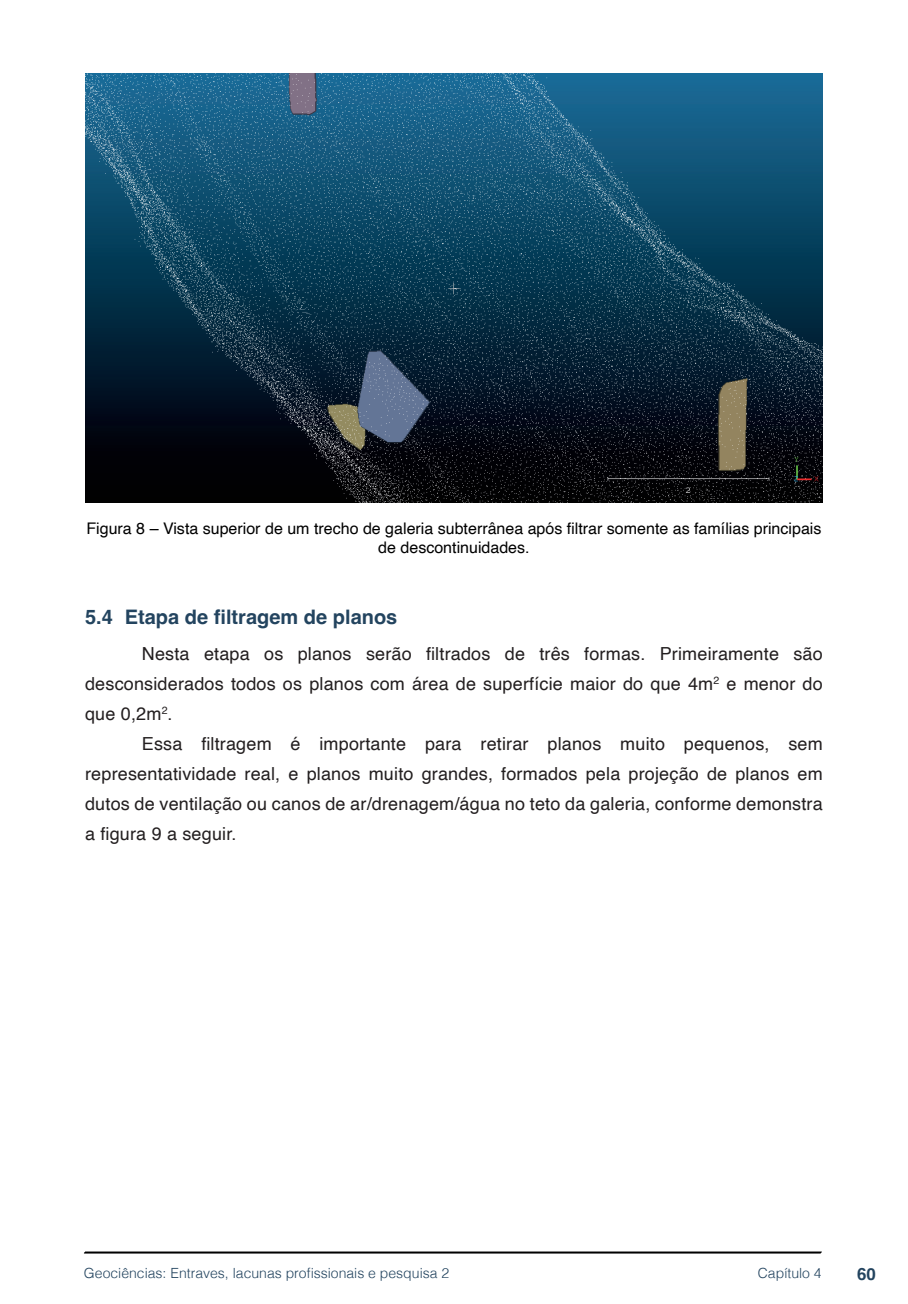
<style>
.page{position:relative;width:908px;height:1304px;background:#fff}
.page>*{position:absolute;margin:0;border:0;box-sizing:border-box;transform-origin:0 0}
.t1{font:700 20px "Helvetica";color:#23445f}
.t2{font:18px/30px "Helvetica";letter-spacing:.01em;color:#231f20;text-align:justify}
.t3{font:700 16.8px "Helvetica";color:#23445f}
.t4{font:16px/19.2px "Helvetica";color:#000;text-align:center}
.t5{font:300 14px "Helvetica";color:#23445f}
</style>
<div class="page">
<svg style="left:84px;top:1251px;width:737px;height:3px"></svg>
<img style="left:86px;top:74px;width:735px;height:429px">
<p class="t4" style="left:86px;top:519px;width:736px">Figura 8 – Vista superior de um trecho de galeria subterrânea após filtrar somente as famílias principais de descontinuidades.</p>
<p class="t1" style="left:85px;top:605px;width:313px">5.4 Etapa de filtragem de planos</p>
<p class="t2" style="left:85px;top:639px;width:738px;text-indent:57px">Nesta etapa os planos serão filtrados de três formas. Primeiramente são desconsiderados todos os planos com área de superfície maior do que 4m<sup>2</sup> e menor do que 0,2m<sup>2</sup>.</p>
<p class="t2" style="left:85px;top:729px;width:738px;text-indent:57px">Essa filtragem é importante para retirar planos muito pequenos, sem representatividade real, e planos muito grandes, formados pela projeção de planos em dutos de ventilação ou canos de ar/drenagem/água no teto da galeria, conforme demonstra a figura 9 a seguir.</p>
<p class="t5" style="left:84px;top:1261px;width:366px">Geociências: Entraves, lacunas profissionais e pesquisa 2</p>
<p class="t5" style="left:757px;top:1261px;width:65px">Capítulo 4</p>
<p class="t3" style="left:856px;top:1264px;width:20px">60</p>
</div>
